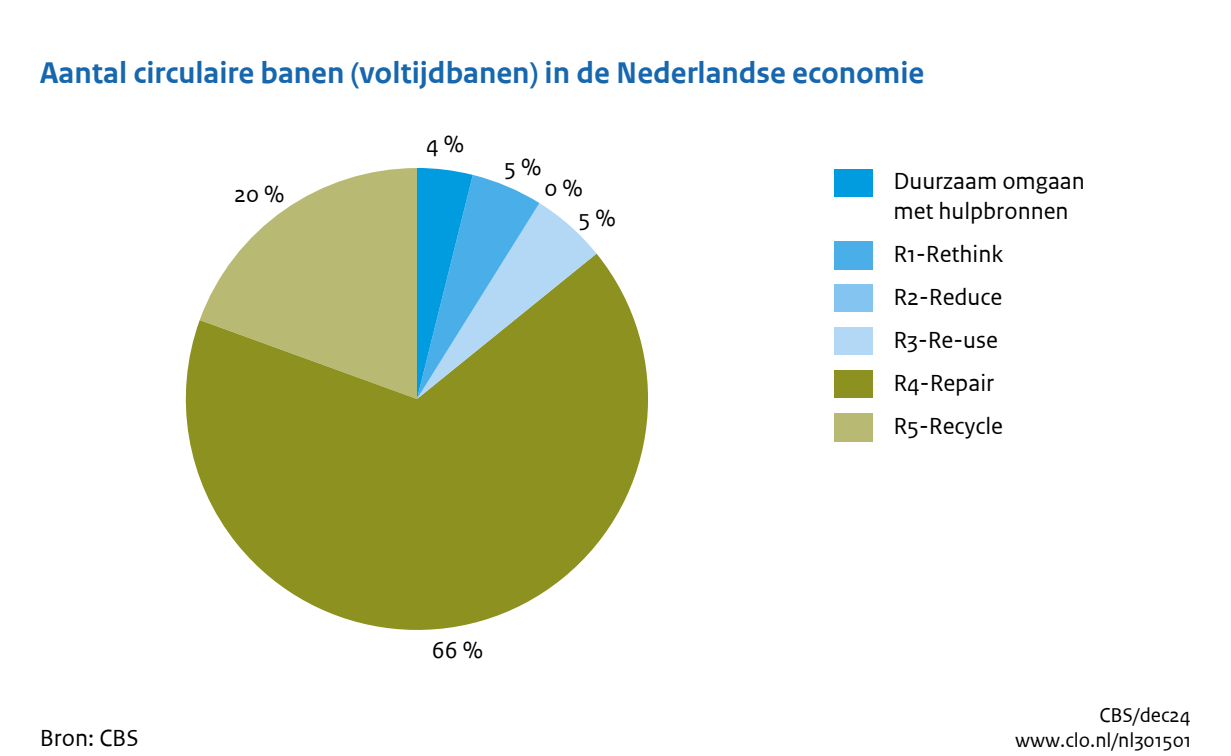
<style>
.page{position:relative;width:1231px;height:756px;background:#fff}
.page>*{position:absolute;margin:0;border:0;box-sizing:border-box;transform-origin:0 0}
.t1{font:700 31.5px "Rijksoverheid Sans Text TT";color:#1767af}
.t2{font:24.5px/42.7px "Rijksoverheid Sans Text TT";color:#000}
.t3{font:21px "Rijksoverheid Sans Text TT";color:#000}
</style>
<div class="page">
<svg style="left:237px;top:168px;width:180px;height:86px;fill:#b8b972"></svg>
<svg style="left:185px;top:254px;width:463px;height:376px;fill:#8d911f"></svg>
<svg style="left:417px;top:168px;width:179px;height:231px;background:#7eb4ad"></svg>
<div style="left:833px;top:169px;width:39px;height:28px;background:#009cdf"></div>
<div style="left:833px;top:241px;width:39px;height:29px;background:#4aafe8"></div>
<div style="left:833px;top:284px;width:39px;height:28px;background:#84c4f0"></div>
<div style="left:833px;top:327px;width:39px;height:28px;background:#b2d8f6"></div>
<div style="left:833px;top:370px;width:39px;height:28px;background:#8d911f"></div>
<div style="left:833px;top:413px;width:39px;height:28px;background:#b8b972"></div>
<p class="t1" style="left:40px;top:55px;width:886px">Aantal circulaire banen (voltijdbanen) in de Nederlandse economie</p>
<p class="t2" style="left:234px;top:173px;width:52px">20%</p>
<p class="t2" style="left:426px;top:123px;width:39px">4%</p>
<p class="t2" style="left:504px;top:146px;width:39px">5%</p>
<p class="t2" style="left:544px;top:167px;width:40px">0%</p>
<p class="t2" style="left:578px;top:197px;width:39px">5%</p>
<p class="t2" style="left:431px;top:629px;width:53px">66%</p>
<p class="t2" style="left:893px;top:167px;width:193px;line-height:30.1px">Duurzaam omgaan met hulpbronnen</p>
<p class="t2" style="left:893px;top:233px;width:111px">R1-Rethink<br>R2-Reduce<br>R3-Re-use<br>R4-Repair<br>R5-Recycle</p>
<p class="t3" style="left:1099px;top:703px;width:93px">CBS/dec24</p>
<p class="t2" style="left:40px;top:717px;width:100px">Bron: CBS</p>
<p class="t3" style="left:1015px;top:728px;width:178px">www.clo.nl/nl301501</p>
</div>
